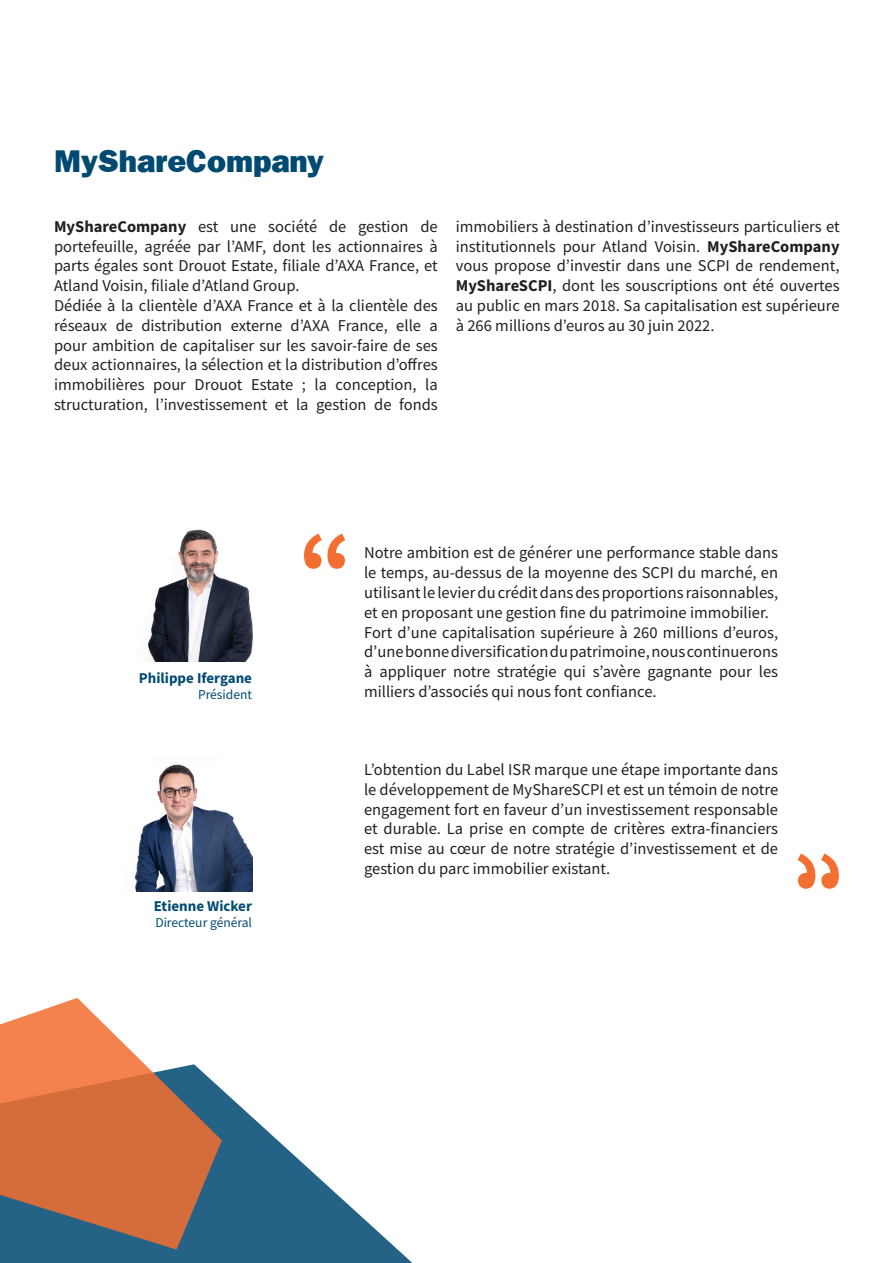
<style>
.page{position:relative;width:893px;height:1263px;background:#fff}
.page>*{position:absolute;margin:0;border:0;box-sizing:border-box;transform-origin:0 0}
.t1{font:700 102px "Source Sans Pro";color:#f36e31}
.t2{font:31.5px "ITC Franklin Gothic LT Heavy";color:#004a72}
.t3{font:16.5px/19.8px "Source Sans Pro";color:#231f20;text-align:justify}
.t4{font:700 15px "Source Sans Pro";color:#004a72}
.t5{font:13.5px "Source Sans Pro";color:#004a72}
.s1{font-weight:700}
</style>
<div class="page">
<svg style="left:0;top:1089px;width:413px;height:174px;fill:#246385"></svg>
<svg style="left:0;top:998px;width:222px;height:251px"></svg>
<img style="left:148px;top:529px;width:104px;height:133px">
<img style="left:134px;top:764px;width:118px;height:127px">
<p class="t2" style="left:54px;top:142px;width:272px">MyShareCompany</p>
<p class="t3" style="left:54px;top:216px;width:385px"><span class="s1">MyShareCompany</span> est une société de gestion de portefeuille, agréée par l’AMF, dont les actionnaires à parts égales sont Drouot Estate, filiale d’AXA France, et Atland Voisin, filiale d’Atland Group.</p>
<p class="t3" style="left:54px;top:296px;width:385px">Dédiée à la clientèle d’AXA France et à la clientèle des réseaux de distribution externe d’AXA France, elle a pour ambition de capitaliser sur les savoir-faire de ses deux actionnaires, la sélection et la distribution d’offres immobilières pour Drouot Estate ; la conception, la structuration, l’investissement et la gestion de fonds</p>
<p class="t3" style="left:456px;top:216px;width:385px">immobiliers à destination d’investisseurs particuliers et institutionnels pour Atland Voisin. <span class="s1">MyShareCompany </span>vous propose d’investir dans une SCPI de rendement, <span class="s1">MyShareSCPI</span>, dont les souscriptions ont été ouvertes au public en mars 2018. Sa capitalisation est supérieure à 266 millions d’euros au 30 juin 2022.</p>
<p class="t4" style="left:139px;top:668px;width:115px">Philippe Ifergane</p>
<p class="t5" style="left:198px;top:686px;width:55px">Président</p>
<p class="t4" style="left:154px;top:896px;width:100px">Etienne Wicker</p>
<p class="t5" style="left:155px;top:914px;width:98px">Directeur général</p>
<p class="t1" style="left:298px;top:500px;width:56px">‘‘</p>
<p class="t3" style="left:364px;top:543px;width:416px">Notre ambition est de générer une performance stable dans le temps, au-dessus de la moyenne des SCPI du marché, en utilisant le levier du crédit dans des proportions raisonnables, et en proposant une gestion fine du patrimoine immobilier.</p>
<p class="t3" style="left:364px;top:622px;width:416px">Fort d’une capitalisation supérieure à 260 millions d’euros, d’une bonne diversification du patrimoine, nous continuerons à appliquer notre stratégie qui s’avère gagnante pour les milliers d’associés qui nous font confiance.</p>
<p class="t3" style="left:364px;top:759px;width:416px">L’obtention du Label ISR marque une étape importante dans le développement de MyShareSCPI et est un témoin de notre engagement fort en faveur d’un investissement responsable et durable. La prise en compte de critères extra-financiers est mise au cœur de notre stratégie d’investissement et de gestion du parc immobilier existant.</p>
</div>
